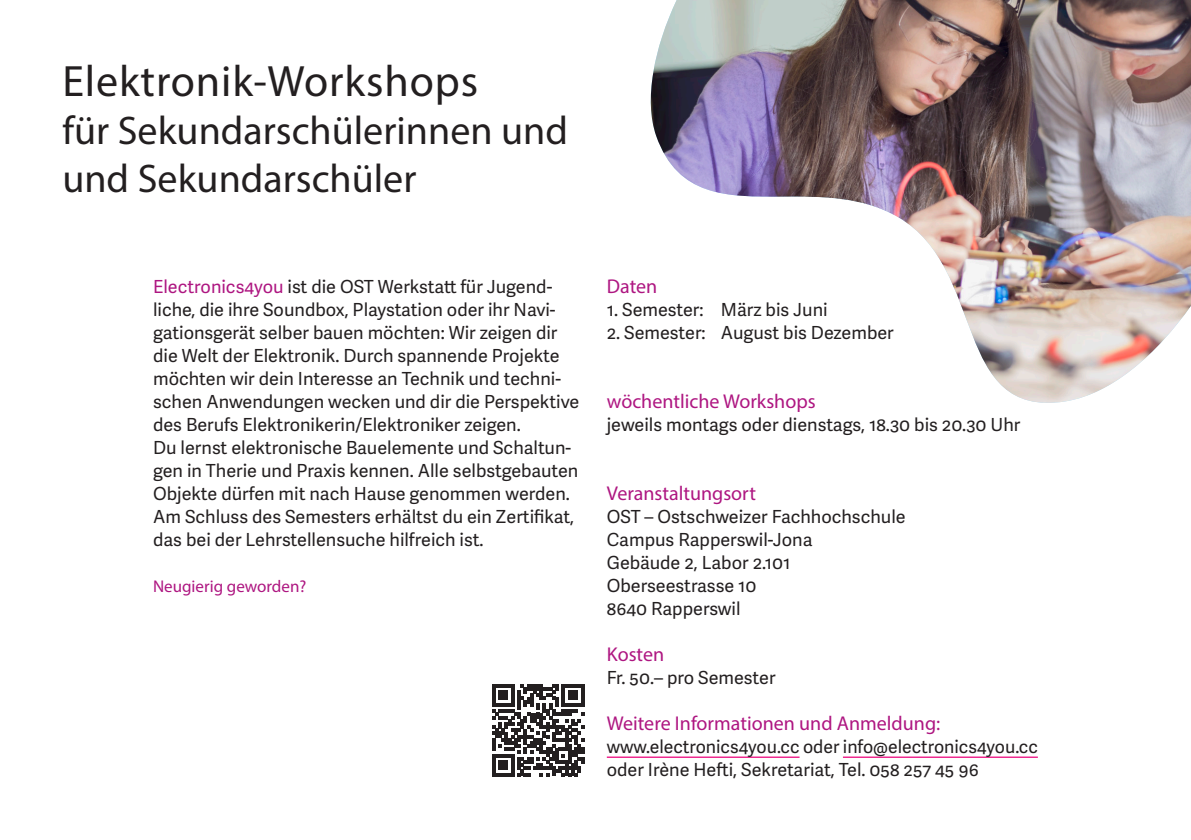
<style>
.page{position:relative;width:1191px;height:840px;background:#fff}
.page>*{position:absolute;margin:0;border:0;box-sizing:border-box;transform-origin:0 0}
.Titel{font:44px "Myriad Pro";letter-spacing:.02em;color:#231f20}
.Unterzeile_Titel{font:40px/48px "Myriad Pro";color:#231f20}
.Untertitel_1{font:20px "Myriad Pro";color:#ae1681}
.Lauftext{font:18px/23px "Adelle Sans";color:#231f20}
.Untertitel_2{font:17px "Myriad Pro";color:#ae1681}
.s1{color:#ae1681}
</style>
<div class="page">
<hr style="left:607px;top:756px;width:192px;height:1px;background:#ed067c">
<hr style="left:843px;top:756px;width:194px;height:1px;background:#ed067c">
<img style="left:650px;top:0;width:541px;height:403px">
<svg style="left:492px;top:684px;width:92px;height:91px"></svg>
<p class="Titel" style="left:62px;top:54px;width:417px">Elektronik-Workshops</p>
<p class="Unterzeile_Titel" style="left:62px;top:106px;width:507px">für Sekundarschülerinnen und und Sekundarschüler</p>
<p class="Lauftext" style="left:153px;top:275px;width:428px"><span class="s1">Electronics4you</span> ist die OST Werkstatt für Jugend&shy;liche, die ihre Soundbox, Playstation oder ihr Navi&shy;gationsgerät selber bauen möchten: Wir zeigen dir die Welt der Elektronik. Durch spannende Projekte möchten wir dein Interesse an Technik und techni&shy;schen Anwendungen wecken und dir die Perspektive des Berufs Elektronikerin/Elektroniker zeigen.</p>
<p class="Lauftext" style="left:153px;top:436px;width:427px">Du lernst elektronische Bauelemente und Schaltun&shy;gen in Therie und Praxis kennen. Alle selbstgebauten Objekte dürfen mit nach Hause genommen werden.<br>Am Schluss des Semesters erhältst du ein Zertifikat, das bei der Lehrstellensuche hilfreich ist.</p>
<p class="Untertitel_2" style="left:153px;top:575px;width:155px">Neugierig geworden?</p>
<p class="Untertitel_1" style="left:607px;top:273px;width:52px">Daten</p>
<p class="Lauftext" style="left:607px;top:298px;width:222px">1. Semester: März bis Juni</p>
<p class="Lauftext" style="left:607px;top:321px;width:288px">2. Semester: August bis Dezember</p>
<p class="Untertitel_1" style="left:607px;top:388px;width:210px">wöchentliche Workshops</p>
<p class="Lauftext" style="left:607px;top:413px;width:415px">jeweils montags oder dienstags, 18.30 bis 20.30 Uhr</p>
<p class="Untertitel_1" style="left:607px;top:480px;width:151px">Veranstaltungsort</p>
<p class="Lauftext" style="left:607px;top:505px;width:300px">OST – Ostschweizer Fachhochschule</p>
<p class="Lauftext" style="left:607px;top:528px;width:207px">Campus Rapperswil-Jona</p>
<p class="Lauftext" style="left:607px;top:551px;width:185px">Gebäude 2, Labor 2.101</p>
<p class="Lauftext" style="left:607px;top:574px;width:151px">Oberseestrasse 10</p>
<p class="Lauftext" style="left:607px;top:597px;width:135px">8640 Rapperswil</p>
<p class="Untertitel_1" style="left:607px;top:641px;width:59px">Kosten</p>
<p class="Lauftext" style="left:607px;top:666px;width:170px">Fr. 50.– pro Semester</p>
<p class="Untertitel_1" style="left:607px;top:710px;width:335px">Weitere Informationen und Anmeldung:</p>
<p class="Lauftext" style="left:607px;top:735px;width:432px">www.electronics4you.cc oder info@electronics4you.cc</p>
<p class="Lauftext" style="left:607px;top:758px;width:373px">oder Irène Hefti, Sekretariat, Tel. 058 257 45 96</p>
</div>
